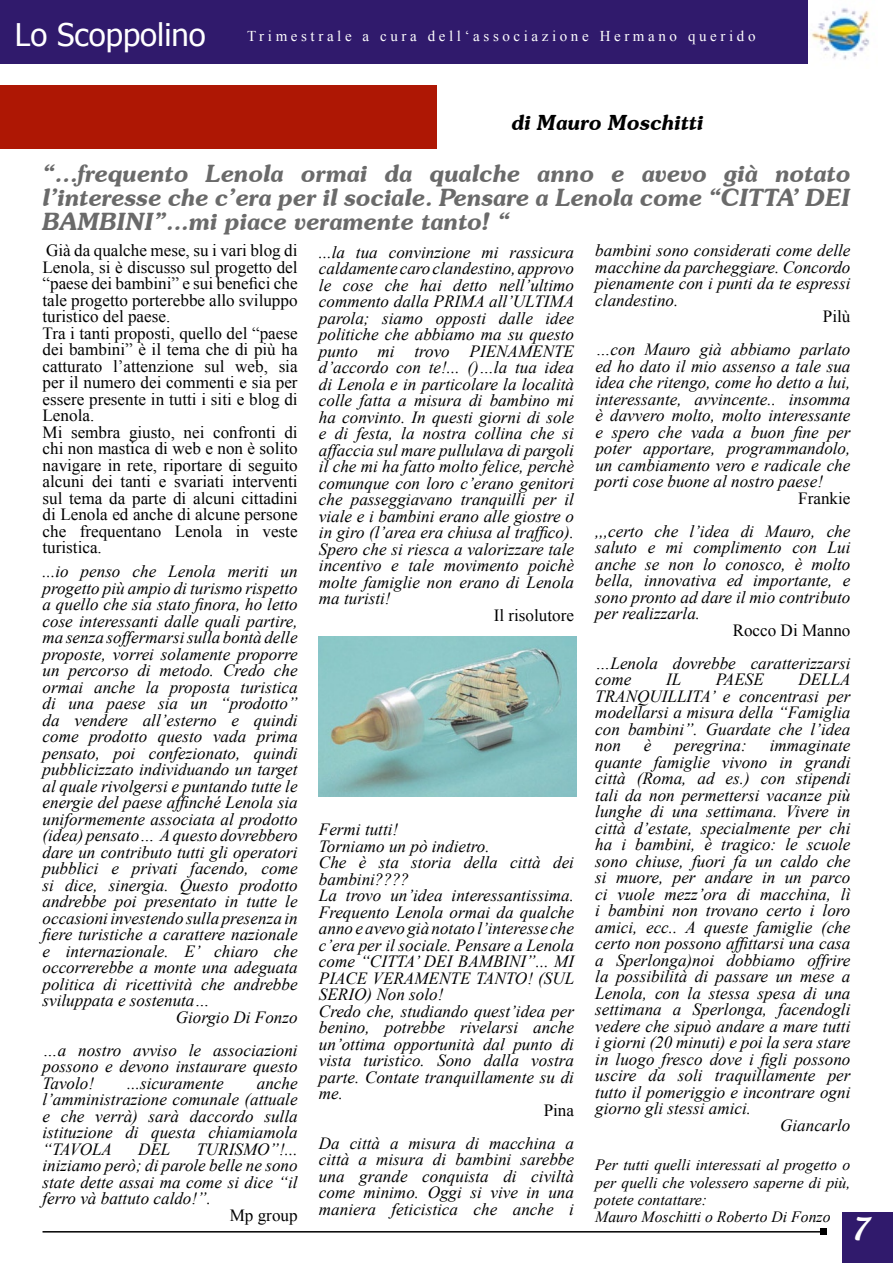
<style>
.page{position:relative;width:893px;height:1263px;background:#fff}
.page>*{position:absolute;margin:0;border:0;box-sizing:border-box;transform-origin:0 0}
.t1{font:31.2px "Tahoma";color:#fff}
.t2{font:27px "Textile";color:#fff}
.t3{font:italic 600 24px/24px "Souvenir IT Cby BT";color:#6a6a6a;text-align:justify}
.t4{font:italic 600 21px "Souvenir IT Cby BT";color:#000}
.t5{font:italic 17.1px/16.5px "Times New Roman";color:#000;text-align:justify}
.t6{font:17.1px/16.5px "Times New Roman";color:#000}
.t7{font:italic 15.75px/17.2px "Times New Roman";color:#000}
.t8{font:15px "Times New Roman";letter-spacing:.24em;color:#fff}
</style>
<div class="page">
<div style="left:0;top:85px;width:437px;height:63px;background:#ae1704"></div>
<div style="left:0;top:1px;width:807px;height:63px;background:#301a6c"></div>
<hr style="left:43px;top:1231px;width:780px;height:1px;background:#000">
<svg style="left:820px;top:1229px;width:6px;height:6px"></svg>
<img style="left:811px;top:8px;width:59px;height:52px">
<div style="left:842px;top:1212px;width:51px;height:51px;background:#301a6c"></div>
<img style="left:319px;top:637px;width:258px;height:159px">
<h1 class="t1" style="left:15px;top:14px;width:192px">Lo Scoppolino</h1>
<p class="t8" style="left:247px;top:26px;width:510px">Trimestrale a cura dell‘associazione Hermano querido</p>
<p class="t4" style="left:511px;top:110px;width:194px">di Mauro Moschitti</p>
<h3 class="t3" style="left:43px;top:160px;width:809px">“...frequento Lenola ormai da qualche anno e avevo già notato l’interesse che c’era per il sociale. Pensare a Lenola come “CITTA’ DEI BAMBINI”...mi piace veramente tanto! “</h3>
<p class="t6" style="left:43px;top:242px;width:257px">Già da qualche mese, su i vari blog di<br>Lenola, si è discusso sul progetto del “paese dei bambini” e sui benefici che tale progetto porterebbe allo sviluppo turistico del paese.<br>Tra i tanti proposti, quello del “paese dei bambini” è il tema che di più ha catturato l’attenzione sul web, sia per il numero dei commenti e sia per essere presente in tutti i siti e blog di<br>Lenola.<br>Mi sembra giusto, nei confronti di chi non mastica di web e non è solito navigare in rete, riportare di seguito alcuni dei tanti e svariati interventi sul tema da parte di alcuni cittadini di Lenola ed anche di alcune persone che frequentano Lenola in veste turistica.</p>
<p class="t5" style="left:43px;top:563px;width:257px">...io penso che Lenola meriti un</p>
<p class="t5" style="left:43px;top:579px;width:257px">progetto più ampio di turismo rispetto</p>
<p class="t5" style="left:43px;top:596px;width:257px">a quello che sia stato finora, ho letto</p>
<p class="t5" style="left:43px;top:612px;width:257px">cose interessanti dalle quali partire,</p>
<p class="t5" style="left:43px;top:629px;width:257px">ma senza soffermarsi sulla bontà delle</p>
<p class="t5" style="left:43px;top:645px;width:257px">proposte, vorrei solamente proporre</p>
<p class="t5" style="left:43px;top:662px;width:257px">un percorso di metodo. Credo che</p>
<p class="t5" style="left:43px;top:678px;width:257px">ormai anche la proposta turistica</p>
<p class="t5" style="left:43px;top:695px;width:257px">di una paese sia un “prodotto”</p>
<p class="t5" style="left:43px;top:711px;width:257px">da vendere all’esterno e quindi</p>
<p class="t5" style="left:43px;top:728px;width:257px">come prodotto questo vada prima</p>
<p class="t5" style="left:43px;top:744px;width:257px">pensato, poi confezionato, quindi</p>
<p class="t5" style="left:43px;top:761px;width:257px">pubblicizzato individuando un target</p>
<p class="t5" style="left:43px;top:777px;width:257px">al quale rivolgersi e puntando tutte le</p>
<p class="t5" style="left:43px;top:794px;width:257px">energie del paese affinché Lenola sia</p>
<p class="t5" style="left:43px;top:810px;width:257px">uniformemente associata al prodotto</p>
<p class="t5" style="left:43px;top:827px;width:257px">(idea) pensato… A questo dovrebbero</p>
<p class="t5" style="left:43px;top:843px;width:257px">dare un contributo tutti gli operatori</p>
<p class="t5" style="left:43px;top:860px;width:257px">pubblici e privati facendo, come</p>
<p class="t5" style="left:43px;top:876px;width:257px">si dice, sinergia. Questo prodotto</p>
<p class="t5" style="left:43px;top:893px;width:257px">andrebbe poi presentato in tutte le</p>
<p class="t5" style="left:43px;top:909px;width:257px">occasioni investendo sulla presenza in</p>
<p class="t5" style="left:43px;top:926px;width:257px">fiere turistiche a carattere nazionale</p>
<p class="t5" style="left:43px;top:942px;width:257px">e internazionale. E’ chiaro che</p>
<p class="t5" style="left:43px;top:959px;width:257px">occorrerebbe a monte una adeguata</p>
<p class="t5" style="left:43px;top:975px;width:257px">politica di ricettività che andrebbe</p>
<p class="t5" style="left:43px;top:992px;width:169px">sviluppata e sostenuta…</p>
<p class="t5" style="left:176px;top:1008px;width:123px">Giorgio Di Fonzo</p>
<p class="t5" style="left:43px;top:1041px;width:257px">…a nostro avviso le associazioni possono e devono instaurare questo Tavolo!</p>
<p class="t5" style="left:595px;top:242px;width:257px">bambini sono considerati come delle macchine da parcheggiare. Concordo pienamente con i punti da te espressi clandestino.</p>
<p class="t6" style="left:823px;top:308px;width:29px">Pilù</p>
<p class="t5" style="left:595px;top:341px;width:257px">…con Mauro già abbiamo parlato ed ho dato il mio assenso a tale sua idea che ritengo, come ho detto a lui, interessante, avvincente.. insomma è davvero molto, molto interessante e spero che vada a buon fine per poter apportare, programmandolo, un cambiamento vero e radicale che porti cose buone al nostro paese!</p>
<p class="t6" style="left:798px;top:489px;width:54px">Frankie</p>
<p class="t5" style="left:595px;top:522px;width:257px">,,,certo che l’idea di Mauro, che saluto e mi complimento con Lui anche se non lo conosco, è molto bella, innovativa ed importante, e sono pronto ad dare il mio contributo per realizzarla.</p>
<p class="t6" style="left:733px;top:621px;width:119px">Rocco Di Manno</p>
<p class="t5" style="left:595px;top:654px;width:257px">…Lenola dovrebbe caratterizzarsi come</p>
<p class="t5" style="left:319px;top:243px;width:257px">...la tua convinzione mi rassicura caldamente caro clandestino, approvo le cose che hai detto nell’ultimo commento dalla PRIMA all’ULTIMA parola; siamo opposti dalle idee politiche che abbiamo ma su questo punto mi trovo PIENAMENTE d’accordo con te!... ()…la tua idea di Lenola e in particolare la località colle fatta a misura di bambino mi ha convinto. In questi giorni di sole e di festa, la nostra collina che si affaccia sul mare pullulava di pargoli il che mi ha fatto molto felice, perchè comunque con loro c’erano genitori che passeggiavano tranquilli per il viale e i bambini erano alle giostre o in giro (l’area era chiusa al traffico).<br>Spero che si riesca a valorizzare tale incentivo e tale movimento poichè molte famiglie non erano di Lenola ma turisti!</p>
<p class="t6" style="left:494px;top:606px;width:82px">Il risolutore</p>
<p class="t5" style="left:595px;top:671px;width:257px;text-indent:203px">DELLA TRANQUILLITA’ e concentrasi per modellarsi a misura della “Famiglia con bambini”. Guardate che l’idea non</p>
<p class="t5" style="left:666px;top:671px;width:17px">IL</p>
<p class="t5" style="left:716px;top:671px;width:50px">PAESE</p>
<p class="t5" style="left:644px;top:737px;width:9px">è</p>
<p class="t5" style="left:674px;top:737px;width:74px">peregrina:</p>
<p class="t5" style="left:770px;top:737px;width:82px">immaginate</p>
<p class="t5" style="left:595px;top:753px;width:257px">quante famiglie vivono in grandi</p>
<p class="t5" style="left:595px;top:770px;width:257px">città (Roma, ad es.) con stipendi</p>
<p class="t5" style="left:595px;top:786px;width:257px">tali da non permettersi vacanze più</p>
<p class="t5" style="left:595px;top:803px;width:257px">lunghe di una settimana. Vivere in</p>
<p class="t5" style="left:595px;top:819px;width:257px">città d’estate, specialmente per chi</p>
<p class="t5" style="left:595px;top:836px;width:257px">ha i bambini, è tragico: le scuole</p>
<p class="t5" style="left:595px;top:852px;width:257px">sono chiuse, fuori fa un caldo che</p>
<p class="t5" style="left:595px;top:869px;width:257px">si muore, per andare in un parco</p>
<p class="t5" style="left:595px;top:885px;width:257px">ci vuole mezz’ora di macchina, lì</p>
<p class="t5" style="left:595px;top:902px;width:257px">i bambini non trovano certo i loro</p>
<p class="t5" style="left:595px;top:918px;width:257px">amici, ecc.. A queste famiglie (che</p>
<p class="t5" style="left:595px;top:935px;width:257px">certo non possono affittarsi una casa</p>
<p class="t5" style="left:595px;top:951px;width:257px">a Sperlonga)noi dobbiamo offrire</p>
<p class="t5" style="left:595px;top:968px;width:257px">la possibilità di passare un mese a</p>
<p class="t5" style="left:595px;top:984px;width:257px">Lenola, con la stessa spesa di una</p>
<p class="t5" style="left:595px;top:1001px;width:257px">settimana a Sperlonga, facendogli</p>
<p class="t5" style="left:595px;top:1017px;width:257px">vedere che sipuò andare a mare tutti</p>
<p class="t5" style="left:595px;top:1034px;width:257px">i giorni (20 minuti) e poi la sera stare</p>
<p class="t5" style="left:595px;top:1050px;width:257px">in luogo fresco dove i figli possono</p>
<p class="t5" style="left:595px;top:1067px;width:257px">uscire da soli traquillamente per</p>
<p class="t5" style="left:595px;top:1083px;width:257px">tutto il pomeriggio e incontrare ogni</p>
<p class="t5" style="left:595px;top:1100px;width:157px">giorno gli stessi amici.</p>
<p class="t5" style="left:780px;top:1116px;width:72px">Giancarlo</p>
<p class="t7" style="left:595px;top:1156px;width:257px">Per tutti quelli interessati al progetto o per quelli che volessero saperne di più, potete contattare:<br>Mauro Moschitti o Roberto Di Fonzo</p>
<p class="t5" style="left:319px;top:821px;width:257px;text-align:left">Fermi tutti!<br>Torniamo un pò indietro.<br>Che è sta storia della città dei bambini????<br>La trovo un’idea interessantissima.<br>Frequento Lenola ormai da qualche anno e avevo già notato l’interesse che c’era per il sociale. Pensare a Lenola come “CITTA’ DEI BAMBINI”... MI<br>PIACE VERAMENTE TANTO! (SUL<br>SERIO) Non solo!<br>Credo che, studiando quest’idea per benino, potrebbe rivelarsi anche un’ottima opportunità dal punto di vista turistico. Sono dalla vostra parte. Contate tranquillamente su di me.</p>
<p class="t6" style="left:544px;top:1101px;width:32px">Pina</p>
<p class="t5" style="left:319px;top:1134px;width:257px">Da città a misura di macchina a città a misura di bambini sarebbe una grande conquista di civiltà come minimo. Oggi si vive in una maniera feticistica che anche i</p>
<p class="t5" style="left:43px;top:1074px;width:257px;text-indent:214px">anche l’amministrazione comunale (attuale e che verrà) sarà daccordo sulla istituzione di questa chiamiamola “TAVOLA</p>
<p class="t5" style="left:127px;top:1074px;width:98px">...sicuramente</p>
<p class="t5" style="left:43px;top:1140px;width:257px;text-indent:154px">TURISMO”!... iniziamo però; di parole belle ne sono state dette assai ma come si dice “il ferro và battuto caldo!”.</p>
<p class="t6" style="left:230px;top:1206px;width:69px">Mp group</p>
<p class="t5" style="left:138px;top:1140px;width:34px">DEL</p>
<h2 class="t2" style="left:850px;top:1210px;width:20px">7</h2>
</div>
